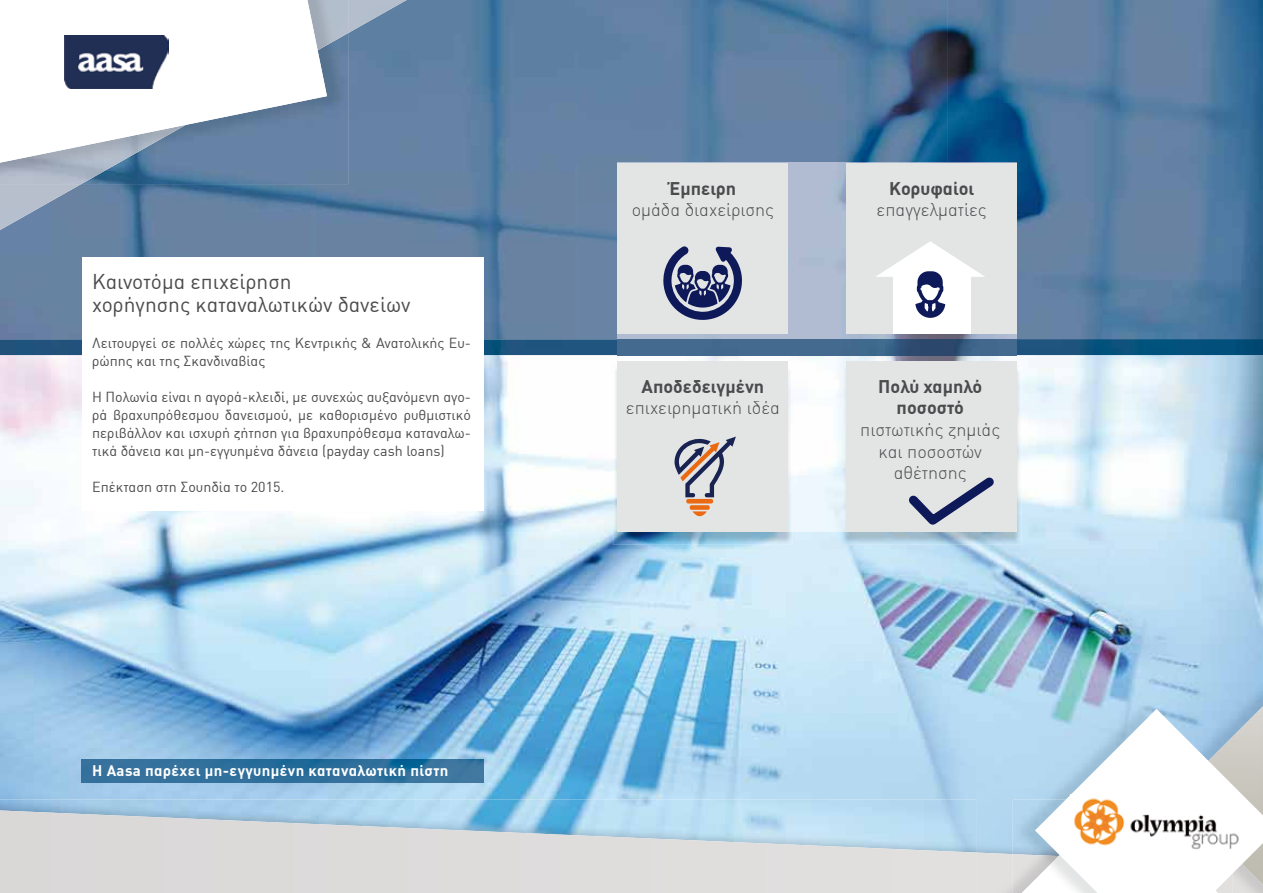
<style>
.page{position:relative;width:1263px;height:893px;background:#fff}
.page>*{position:absolute;margin:0;border:0;box-sizing:border-box;transform-origin:0 0}
.t1{font:21px/22.5px "DIN Greek";color:#4b4b4d}
.t2{font:300 18px/21.6px "DIN Greek";color:#4b4b4d;text-align:center}
.t3{font:700 18px/21.6px "DIN Greek";color:#4b4b4d;text-align:center}
.t4{font:700 15px "DIN Greek";letter-spacing:.025em;color:#fff}
.t5{font:14.25px/18px "DIN Greek";color:#4b4b4d}
</style>
<div class="page">
<img style="left:0;top:355px;width:1263px;height:444px">
<img style="left:613px;top:365px;width:180px;height:180px">
<img style="left:842px;top:365px;width:179px;height:180px">
<img style="left:316px;top:0;width:263px;height:339px">
<img style="left:579px;top:0;width:684px;height:203px">
<img style="left:0;top:184px;width:316px;height:155px">
<img style="left:579px;top:203px;width:39px;height:136px">
<img style="left:1017px;top:203px;width:246px;height:136px">
<img style="left:618px;top:163px;width:399px;height:368px">
<img style="left:788px;top:365px;width:5px;height:166px">
<img style="left:842px;top:365px;width:5px;height:166px">
<img style="left:82px;top:760px;width:401px;height:23px">
<img style="left:0;top:799px;width:976px;height:11px">
<svg style="left:0;top:810px;width:976px;height:83px;background:#d0d9de"></svg>
<img style="left:1151px;top:666px;width:112px;height:36px">
<img style="left:976px;top:788px;width:37px;height:64px">
<img style="left:1013px;top:702px;width:250px;height:86px">
<img style="left:1013px;top:788px;width:9px;height:66px">
<svg style="left:1022px;top:709px;width:241px;height:184px"></svg>
<img style="left:1070px;top:794px;width:170px;height:56px">
<img style="left:348px;top:0;width:59px;height:33px">
<img style="left:0;top:184px;width:81px;height:46px">
<img style="left:186px;top:50px;width:162px;height:134px">
<img style="left:327px;top:0;width:21px;height:50px">
<img style="left:0;top:163px;width:186px;height:21px">
<svg style="left:0;top:0;width:327px;height:163px"></svg>
<img style="left:65px;top:36px;width:103px;height:52px">
<div style="left:618px;top:163px;width:170px;height:170px;background:#e3e4e4"></div>
<div style="left:847px;top:163px;width:170px;height:170px;background:#e3e4e4"></div>
<svg style="left:663px;top:246px;width:79px;height:74px"></svg>
<div style="left:618px;top:361px;width:170px;height:170px;background:#e3e4e4"></div>
<div style="left:893px;top:270px;width:77px;height:63px;background:#fff"></div>
<svg style="left:876px;top:241px;width:109px;height:77px"></svg>
<img style="left:0;top:339px;width:1263px;height:16px">
<div style="left:82px;top:258px;width:401px;height:253px;background:#fff"></div>
<div style="left:847px;top:361px;width:170px;height:171px;background:#e3e4e4"></div>
<h1 class="t1" style="left:92px;top:271px;width:320px">Καινοτόµα επιχείρηση<br>χορήγησης καταναλωτικών δανείων</h1>
<p class="t5" style="left:92px;top:334px;width:380px">Λειτουργεί σε πολλές χώρες της Κεντρικής &amp; Ανατολικής Ευ&shy;ρώπης και της Σκανδιναβίας</p>
<p class="t5" style="left:92px;top:388px;width:380px;text-align:justify">Η Πολωνία είναι η αγορά-κλειδί, µε συνεχώς αυξανόµενη αγο&shy;ρά βραχυπρόθεσµου δανεισµού, µε καθορισµένο ρυθµιστικό περιβάλλον και ισχυρή ζήτηση για βραχυπρόθεσµα καταναλω&shy;τικά δάνεια και µη-εγγυηµένα δάνεια (payday cash loans)</p>
<p class="t5" style="left:92px;top:478px;width:194px">Επέκταση στη Σουηδία το 2015.</p>
<p class="t4" style="left:92px;top:761px;width:358px">H Aasa παρέχει µη-εγγυηµένη καταναλωτική πίστη</p>
<p class="t3" style="left:670px;top:177px;width:68px">Έµπειρη</p>
<p class="t2" style="left:632px;top:199px;width:144px">οµάδα διαχείρισης</p>
<p class="t3" style="left:641px;top:375px;width:124px">Αποδεδειγµένη</p>
<p class="t2" style="left:626px;top:397px;width:156px">επιχειρηµατική ιδέα</p>
<p class="t3" style="left:889px;top:177px;width:87px">Κορυφαίοι</p>
<p class="t2" style="left:876px;top:199px;width:112px">επαγγελµατίες</p>
<p class="t3" style="left:878px;top:375px;width:105px">Πολύ χαµηλό ποσοστό</p>
<p class="t2" style="left:860px;top:419px;width:141px">πιστωτικής ζηµιάς και ποσοστών αθέτησης</p>
</div>
